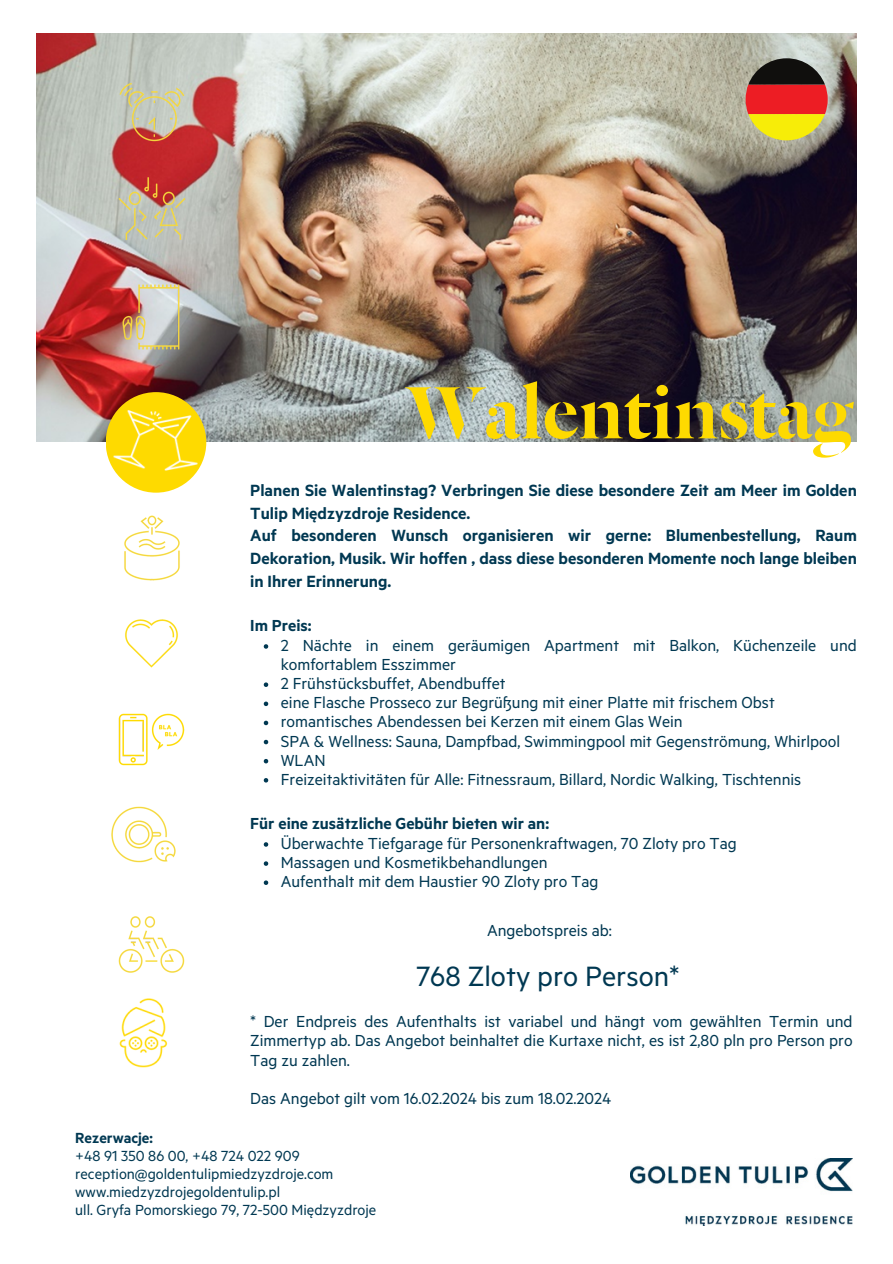
<style>
.page{position:relative;width:893px;height:1264px;background:#fff}
.page>*{position:absolute;margin:0;border:0;box-sizing:border-box;transform-origin:0 0}
.t1{font:500 81px "Dala Floda";color:#feda00}
.t2{font:31.5px "Metric";color:#003852}
.t3{font:600 18.3px/22.8px "Metric";color:#003852}
.t4{font:18px/19px "Metric";color:#003852}
.t5{font:600 18px "Metric";color:#003852}
.t6{font:16.5px "Metric";color:#003852}
.t7{font:600 16.5px "Metric";color:#003852}
</style>
<div class="page">
<img style="left:630px;top:1158px;width:222px;height:67px">
<img style="left:37px;top:34px;width:819px;height:408px">
<img style="left:99px;top:58px;width:106px;height:97px">
<img style="left:97px;top:264px;width:107px;height:106px">
<img style="left:97px;top:155px;width:109px;height:109px">
<img style="left:125px;top:619px;width:53px;height:49px">
<img style="left:124px;top:515px;width:56px;height:66px">
<img style="left:118px;top:916px;width:67px;height:57px">
<img style="left:111px;top:806px;width:65px;height:57px">
<img style="left:118px;top:713px;width:67px;height:53px">
<img style="left:106px;top:390px;width:100px;height:100px">
<img style="left:119px;top:998px;width:49px;height:70px">
<svg style="left:745px;top:58px;width:82px;height:83px;background:#b36937"></svg>
<svg style="left:264px;top:644px;width:4px;height:4px"></svg>
<svg style="left:264px;top:682px;width:4px;height:5px"></svg>
<svg style="left:264px;top:701px;width:4px;height:5px"></svg>
<svg style="left:264px;top:720px;width:4px;height:5px"></svg>
<svg style="left:264px;top:739px;width:4px;height:5px"></svg>
<svg style="left:264px;top:759px;width:4px;height:4px"></svg>
<svg style="left:264px;top:778px;width:4px;height:4px"></svg>
<svg style="left:264px;top:842px;width:4px;height:4px"></svg>
<svg style="left:264px;top:861px;width:4px;height:4px"></svg>
<svg style="left:264px;top:880px;width:4px;height:5px"></svg>
<p class="t1" style="left:406px;top:378px;width:448px">Walentinstag</p>
<p class="t3" style="left:250px;top:480px;width:608px">Planen Sie Walentinstag? Verbringen Sie diese besondere Zeit am Meer im Golden<br>Tulip Międzyzdroje Residence.</p>
<p class="t3" style="left:250px;top:525px;width:608px;text-align:justify">Auf besonderen Wunsch organisieren wir gerne: Blumenbestellung, Raum Dekoration, Musik. Wir hoffen , dass diese besonderen Momente noch lange bleiben in Ihrer Erinnerung.</p>
<p class="t5" style="left:250px;top:617px;width:63px">Im Preis:</p>
<p class="t4" style="left:281px;top:637px;width:577px">2 Nächte in einem geräumigen Apartment mit Balkon, Küchenzeile und komfortablem Esszimmer</p>
<p class="t4" style="left:281px;top:675px;width:226px">2 Frühstücksbuffet, Abendbuffet</p>
<p class="t4" style="left:281px;top:694px;width:495px">eine Flasche Prosseco zur Begrüßung mit einer Platte mit frischem Obst</p>
<p class="t4" style="left:281px;top:713px;width:403px">romantisches Abendessen bei Kerzen mit einem Glas Wein</p>
<p class="t4" style="left:281px;top:732px;width:561px">SPA &amp; Wellness: Sauna, Dampfbad, Swimmingpool mit Gegenströmung, Whirlpool</p>
<p class="t4" style="left:281px;top:751px;width:46px">WLAN</p>
<p class="t4" style="left:281px;top:770px;width:522px">Freizeitaktivitäten für Alle: Fitnessraum, Billard, Nordic Walking, Tischtennis</p>
<p class="t5" style="left:250px;top:815px;width:300px">Für eine zusätzliche Gebühr bieten wir an:</p>
<p class="t4" style="left:281px;top:835px;width:457px">Überwachte Tiefgarage für Personenkraftwagen, 70 Zloty pro Tag</p>
<p class="t4" style="left:281px;top:854px;width:268px">Massagen und Kosmetikbehandlungen</p>
<p class="t4" style="left:281px;top:873px;width:319px">Aufenthalt mit dem Haustier 90 Zloty pro Tag</p>
<p class="t4" style="left:487px;top:922px;width:126px">Angebotspreis ab:</p>
<p class="t2" style="left:416px;top:962px;width:265px">768 Zloty pro Person*</p>
<p class="t4" style="left:250px;top:1013px;width:604px;text-align:justify">* Der Endpreis des Aufenthalts ist variabel und hängt vom gewählten Termin und Zimmertyp ab. Das Angebot beinhaltet die Kurtaxe nicht, es ist 2,80 pln pro Person pro Tag zu zahlen.</p>
<p class="t4" style="left:250px;top:1089px;width:362px">Das Angebot gilt vom 16.02.2024 bis zum 18.02.2024</p>
<p class="t7" style="left:75px;top:1130px;width:79px">Rezerwacje:</p>
<p class="t6" style="left:75px;top:1148px;width:226px">+48 91 350 86 00, +48 724 022 909</p>
<p class="t6" style="left:75px;top:1166px;width:259px">reception@goldentulipmiedzyzdroje.com</p>
<p class="t6" style="left:75px;top:1184px;width:206px">www.miedzyzdrojegoldentulip.pl</p>
<p class="t6" style="left:75px;top:1202px;width:302px">ull. Gryfa Pomorskiego 79, 72-500 Międzyzdroje</p>
</div>
